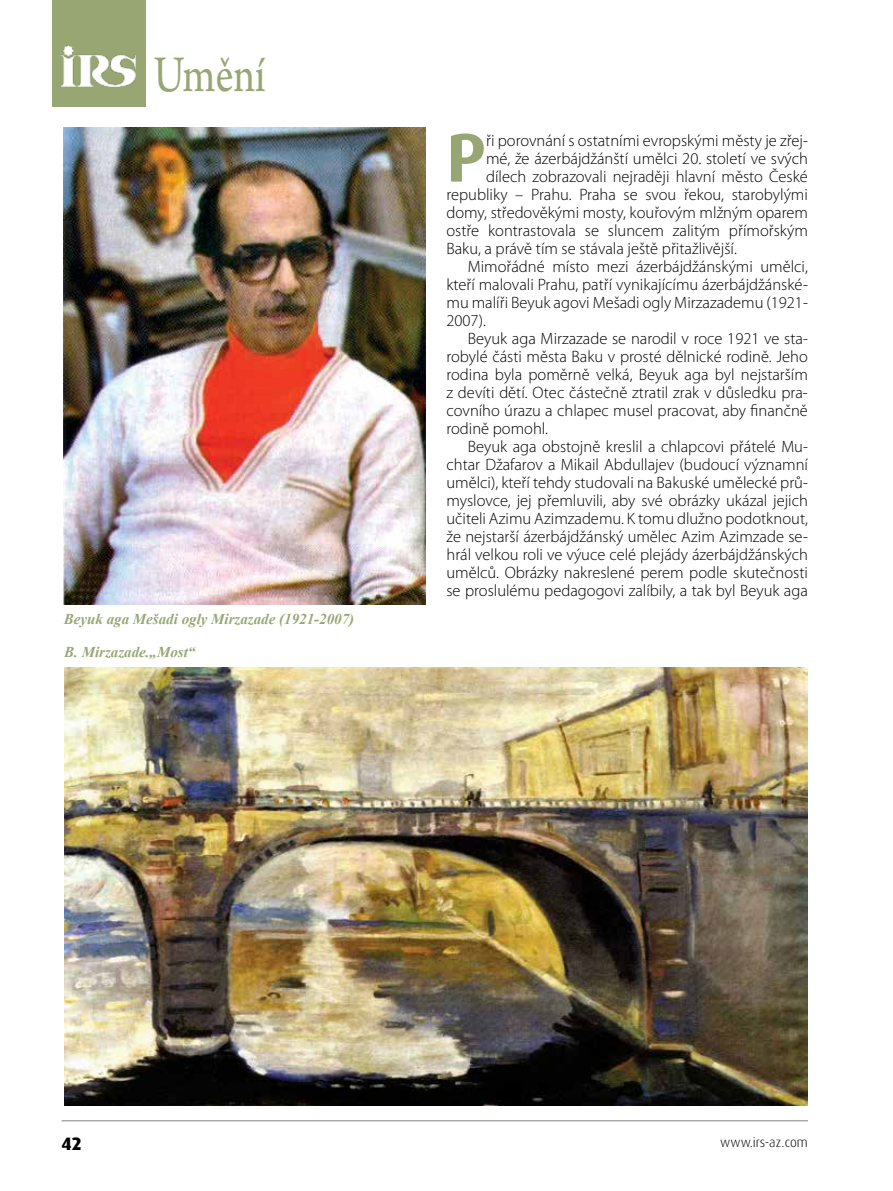
<style>
.page{position:relative;width:893px;height:1191px;background:#fff}
.page>*{position:absolute;margin:0;border:0;box-sizing:border-box;transform-origin:0 0}
.t1{font:700 68.85px "Dax Pro";color:#98a674}
.t2{font:54.15px "Arno Pro";color:#98a674;scale:.8 1}
.t3{font:800 18px "Dax Pro";color:#000}
.t4{font:300 16.5px "Myriad Pro";color:#000}
.t5{font:italic 700 15px "Times New Roman";color:#98a674}
.t6{font:300 13.5px "Dax Pro";color:#000}
</style>
<div class="page">
<hr style="left:62px;top:1120px;width:746px;height:1px;background:#808285">
<img style="left:64px;top:668px;width:744px;height:438px">
<img style="left:64px;top:128px;width:361px;height:476px">
<div style="left:52px;top:0;width:94px;height:106px;background:#98a674"></div>
<img style="left:60px;top:45px;width:76px;height:41px">
<h2 class="t2" style="left:154px;top:44px;width:141px">Umění</h2>
<p class="t5" style="left:64px;top:609px;width:292px">Beyuk aga Mešadi ogly Mirzazade (1921-2007)</p>
<p class="t5" style="left:64px;top:642px;width:133px">B. Mirzazade.„Most“</p>
<h1 class="t1" style="left:446px;top:113px;width:41px">P</h1>
<p class="t4" style="left:486px;top:131px;width:323px">ři porovnání s ostatními evropskými městy je zřej-</p>
<p class="t4" style="left:486px;top:149px;width:323px">mé, že ázerbájdžánští umělci 20. století ve svých</p>
<p class="t4" style="left:486px;top:167px;width:323px">dílech zobrazovali nejraději hlavní město České</p>
<p class="t4" style="left:446px;top:185px;width:363px">republiky – Prahu. Praha se svou řekou, starobylými</p>
<p class="t4" style="left:446px;top:203px;width:363px">domy, středověkými mosty, kouřovým mlžným oparem</p>
<p class="t4" style="left:446px;top:221px;width:363px">ostře kontrastovala se sluncem zalitým přímořským</p>
<p class="t4" style="left:446px;top:239px;width:292px">Baku, a právě tím se stávala ještě přitažlivější.</p>
<p class="t4" style="left:468px;top:257px;width:342px">Mimořádné místo mezi ázerbájdžánskými umělci,</p>
<p class="t4" style="left:446px;top:275px;width:363px">kteří malovali Prahu, patří vynikajícímu ázerbájdžánské-</p>
<p class="t4" style="left:446px;top:293px;width:363px">mu malíři Beyuk agovi Mešadi ogly Mirzazademu (1921-</p>
<p class="t4" style="left:446px;top:311px;width:41px">2007).</p>
<p class="t4" style="left:468px;top:329px;width:342px">Beyuk aga Mirzazade se narodil v roce 1921 ve sta-</p>
<p class="t4" style="left:446px;top:347px;width:363px">robylé části města Baku v prosté dělnické rodině. Jeho</p>
<p class="t4" style="left:446px;top:365px;width:363px">rodina byla poměrně velká, Beyuk aga byl nejstarším</p>
<p class="t4" style="left:446px;top:383px;width:363px">z devíti dětí. Otec částečně ztratil zrak v důsledku pra-</p>
<p class="t4" style="left:446px;top:401px;width:363px">covního úrazu a chlapec musel pracovat, aby finančně</p>
<p class="t4" style="left:446px;top:419px;width:103px">rodině pomohl.</p>
<p class="t4" style="left:468px;top:437px;width:342px">Beyuk aga obstojně kreslil a chlapcovi přátelé Mu-</p>
<p class="t4" style="left:446px;top:455px;width:363px">chtar Džafarov a Mikail Abdullajev (budoucí významní</p>
<p class="t4" style="left:446px;top:473px;width:363px">umělci), kteří tehdy studovali na Bakuské umělecké prů-</p>
<p class="t4" style="left:446px;top:491px;width:363px">myslovce, jej přemluvili, aby své obrázky ukázal jejich</p>
<p class="t4" style="left:446px;top:509px;width:363px">učiteli Azimu Azimzademu. K tomu dlužno podotknout,</p>
<p class="t4" style="left:446px;top:527px;width:363px">že nejstarší ázerbájdžánský umělec Azim Azimzade se-</p>
<p class="t4" style="left:446px;top:545px;width:363px">hrál velkou roli ve výuce celé plejády ázerbájdžánských</p>
<p class="t4" style="left:446px;top:563px;width:363px">umělců. Obrázky nakreslené perem podle skutečnosti</p>
<p class="t4" style="left:446px;top:581px;width:363px">se proslulému pedagogovi zalíbily, a tak byl Beyuk aga</p>
<p class="t3" style="left:62px;top:1131px;width:21px">42</p>
<p class="t6" style="left:720px;top:1133px;width:89px">www.irs-az.com</p>
</div>
